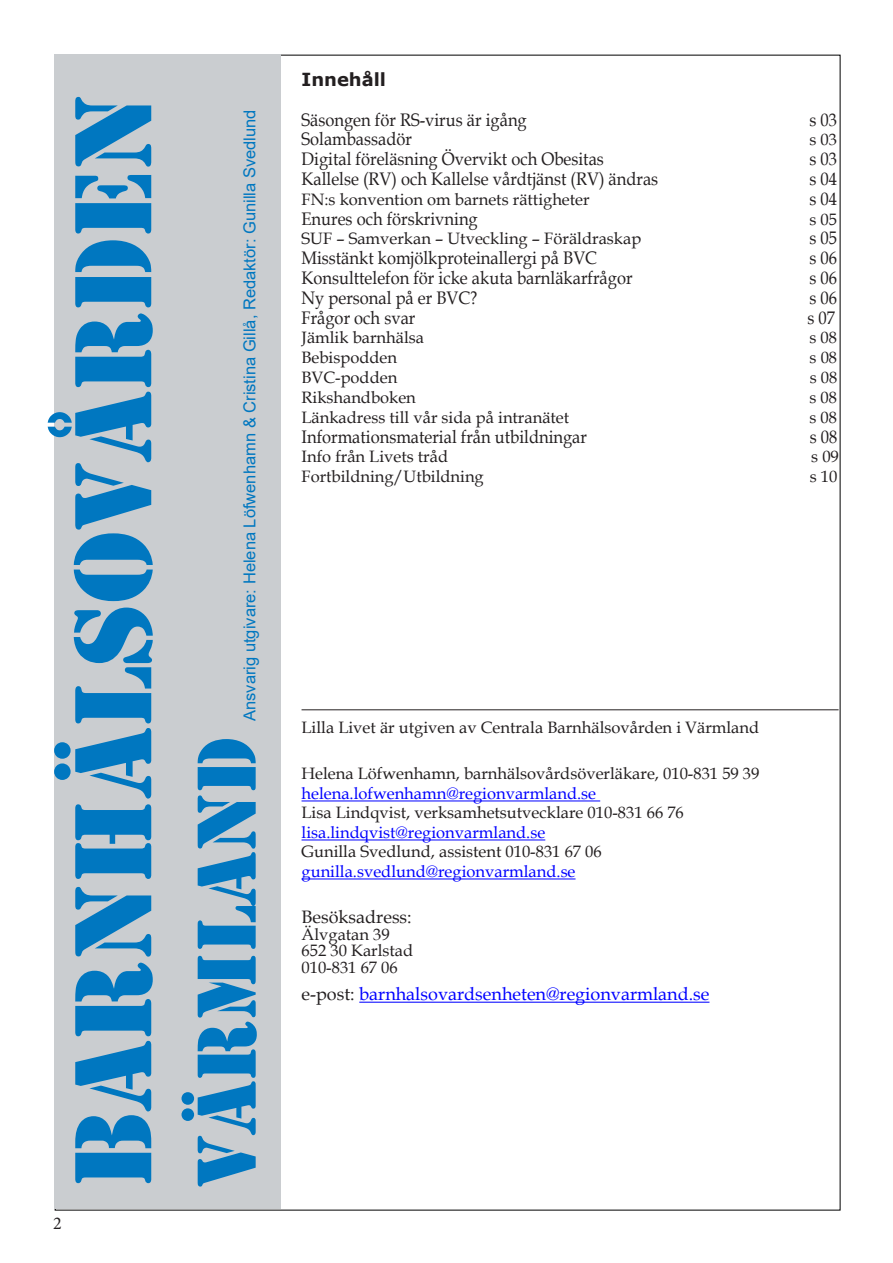
<style>
.page{position:relative;width:893px;height:1263px;background:#fff}
.page>*{position:absolute;margin:0;border:0;box-sizing:border-box;transform-origin:0 0}
.t1{font:114px "Stencil";color:#0077c0}
.t2{font:87px "Stencil";color:#0077c0}
.t3{font:18.15px "Book Antiqua";color:#231f20;scale:.91 1}
.t4{font:18px "Book Antiqua";color:#00f}
.t5{font:18px "Book Antiqua";color:#231f20}
.t6{font:700 18px "Verdana";color:#231f20}
.t7{font:18px "Minion Pro";color:#231f20}
.t8{font:16.5px/16.5px "Book Antiqua";color:#231f20}
.t9{font:16.5px "Book Antiqua";color:#00f}
.t10{font:16.5px "Arial";color:#0077c0}
.s1{color:#231f20}
</style>
<div class="page">
<div style="left:54px;top:54px;width:227px;height:1155px;background:#cacdd0"></div>
<hr style="left:302px;top:800px;width:298px;height:1px;background:#00f">
<hr style="left:302px;top:839px;width:243px;height:1px;background:#00f">
<hr style="left:302px;top:878px;width:274px;height:1px;background:#00f">
<hr style="left:359px;top:1002px;width:350px;height:1px;background:#00f">
<hr style="left:302px;top:709px;width:537px;height:1px;background:#231f20">
<p class="t1" style="left:48px;top:1188px;width:1094px;rotate:-90deg">BARNHÄLSOVÅRDEN</p>
<p class="t7" style="left:53px;top:1211px;width:10px">2</p>
<p class="t10" style="left:238px;top:721px;width:613px;rotate:-90deg">Ansvarig utgivare: Helena Löfwenhamn &amp; Cristina Gillå, Redaktör: Gunilla Svedlund</p>
<p class="t2" style="left:177px;top:1188px;width:452px;rotate:-90deg">VÄRMLAND</p>
<p class="t6" style="left:302px;top:67px;width:86px">Innehåll</p>
<p class="t3" style="left:302px;top:107px;width:249px">Säsongen för RS-virus är igång</p>
<p class="t3" style="left:809px;top:107px;width:32px">s 03</p>
<p class="t3" style="left:302px;top:127px;width:123px">Solambassadör</p>
<p class="t8" style="left:809px;top:131px;width:29px">s 03</p>
<p class="t3" style="left:302px;top:146px;width:334px">Digital föreläsning Övervikt och Obesitas</p>
<p class="t3" style="left:809px;top:146px;width:32px">s 03</p>
<p class="t3" style="left:302px;top:166px;width:394px">Kallelse (RV) och Kallelse vårdtjänst (RV) ändras</p>
<p class="t3" style="left:809px;top:166px;width:32px">s 04</p>
<p class="t8" style="left:302px;top:191px;width:290px">FN:s konvention om barnets rättigheter</p>
<p class="t3" style="left:809px;top:186px;width:32px">s 04</p>
<p class="t3" style="left:302px;top:206px;width:195px">Enures och förskrivning</p>
<p class="t8" style="left:809px;top:210px;width:29px">s 05</p>
<p class="t8" style="left:302px;top:230px;width:341px">SUF – Samverkan – Utveckling – Föräldraskap</p>
<p class="t3" style="left:809px;top:226px;width:32px">s 05</p>
<p class="t3" style="left:302px;top:245px;width:326px">Misstänkt komjölkproteinallergi på BVC</p>
<p class="t3" style="left:809px;top:245px;width:32px">s 06</p>
<p class="t3" style="left:302px;top:265px;width:365px">Konsulttelefon för icke akuta barnläkarfrågor</p>
<p class="t3" style="left:809px;top:265px;width:32px">s 06</p>
<p class="t3" style="left:302px;top:285px;width:195px">Ny personal på er BVC?</p>
<p class="t3" style="left:809px;top:285px;width:32px">s 06</p>
<p class="t3" style="left:302px;top:305px;width:127px">Frågor och svar</p>
<p class="t3" style="left:807px;top:305px;width:32px">s 07</p>
<p class="t8" style="left:302px;top:329px;width:124px">Jämlik barnhälsa</p>
<p class="t8" style="left:809px;top:329px;width:29px">s 08</p>
<p class="t8" style="left:302px;top:349px;width:97px">Bebispodden</p>
<p class="t8" style="left:810px;top:349px;width:29px">s 08</p>
<p class="t8" style="left:302px;top:369px;width:97px">BVC-podden</p>
<p class="t8" style="left:810px;top:369px;width:29px">s 08</p>
<p class="t8" style="left:302px;top:389px;width:116px">Rikshandboken</p>
<p class="t8" style="left:809px;top:389px;width:29px">s 08</p>
<p class="t8" style="left:302px;top:408px;width:269px">Länkadress till vår sida på intranätet</p>
<p class="t8" style="left:809px;top:408px;width:29px">s 08</p>
<p class="t3" style="left:302px;top:424px;width:315px">Informationsmaterial från utbildningar</p>
<p class="t3" style="left:810px;top:424px;width:32px">s 08</p>
<p class="t8" style="left:302px;top:448px;width:148px">Info från Livets tråd</p>
<p class="t8" style="left:811px;top:448px;width:29px">s 09</p>
<p class="t8" style="left:302px;top:468px;width:184px">Fortbildning/Utbildning</p>
<p class="t8" style="left:810px;top:468px;width:29px">s 10</p>
<p class="t8" style="left:302px;top:718px;width:459px">Lilla Livet är utgiven av Centrala Barnhälsovården i Värmland</p>
<p class="t8" style="left:302px;top:765px;width:459px">Helena Löfwenhamn, barnhälsovårdsöverläkare, 010-831 59 39</p>
<p class="t9" style="left:302px;top:782px;width:296px">helena.lofwenhamn@regionvarmland.se</p>
<p class="t8" style="left:302px;top:804px;width:384px">Lisa Lindqvist, verksamhetsutvecklare 010-831 66 76</p>
<p class="t9" style="left:302px;top:821px;width:245px">lisa.lindqvist@regionvarmland.se</p>
<p class="t8" style="left:302px;top:843px;width:302px">Gunilla Svedlund, assistent 010-831 67 06</p>
<p class="t9" style="left:302px;top:860px;width:275px">gunilla.svedlund@regionvarmland.se</p>
<p class="t5" style="left:302px;top:905px;width:112px">Besöksadress:</p>
<p class="t8" style="left:302px;top:925px;width:113px">Älvgatan 39<br>652 30 Karlstad</p>
<p class="t8" style="left:302px;top:958px;width:98px">010-831 67 06</p>
<p class="t4" style="left:302px;top:981px;width:409px"><span class="s1">e-post:</span> barnhalsovardsenheten@regionvarmland.se</p>
</div>
